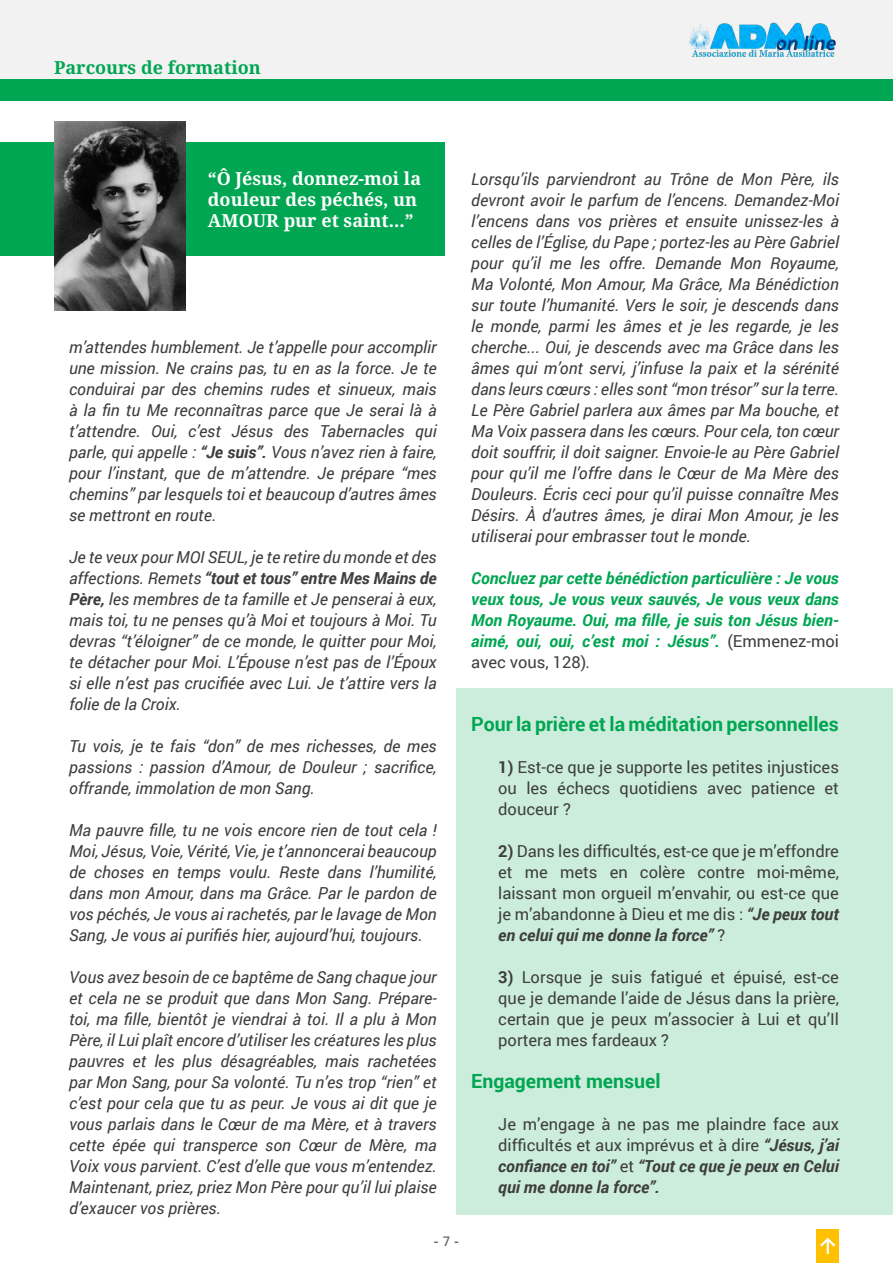
<style>
.page{position:relative;width:893px;height:1263px;background:#fff}
.page>*{position:absolute;margin:0;border:0;box-sizing:border-box;transform-origin:0 0}
.t1{font:700 19.5px "Roboto";color:#00a652}
.t2{font:700 18px/21px "Noto Serif";color:#fff}
.t3{font:700 18px "Noto Serif";color:#00a652}
.t4{font:italic 16.5px/21px "Roboto";color:#3e3e3f;text-align:justify}
.t5{font:16.5px/21px "Roboto";color:#3e3e3f;text-align:justify}
.t6{font:italic 700 16.5px/21px "Roboto";color:#00a652;text-align:justify}
.t7{font:italic 700 16.5px/21px "Roboto";color:#3e3e3f;text-align:justify}
.t8{font:700 13.5px "Segoe UI";color:#6d6e70}
.s1{font-weight:700}
.s2{font-weight:600}
.s3{font-weight:400;font-style:normal;color:#3e3e3f}
.s4{font-weight:400;color:#3e3e3f}
.s5{font-weight:700;font-style:italic}
.s6{font-weight:400;font-style:normal}
</style>
<div class="page">
<div style="left:0;top:0;width:893px;height:80px;background:#f2f2f2"></div>
<img style="left:689px;top:22px;width:147px;height:35px">
<div style="left:816px;top:1229px;width:23px;height:34px;background:#ffc000"></div>
<svg style="left:820px;top:1237px;width:16px;height:17px"></svg>
<div style="left:0;top:80px;width:893px;height:20px;background:#00a652"></div>
<div style="left:0;top:143px;width:445px;height:113px;background:#00a652"></div>
<img style="left:54px;top:122px;width:132px;height:189px">
<div style="left:456px;top:689px;width:437px;height:526px;background:#cceddc"></div>
<p class="t3" style="left:54px;top:54px;width:208px">Parcours de formation</p>
<p class="t2" style="left:208px;top:167px;width:215px">“Ô Jésus, donnez-moi la douleur des péchés, un<br>AMOUR pur et saint...”</p>
<p class="t4" style="left:69px;top:336px;width:369px">m’attendes humblement. Je t’appelle pour accomplir une mission. Ne crains pas, tu en as la force. Je te conduirai par des chemins rudes et sinueux, mais à la fin tu Me reconnaîtras parce que Je serai là à t’attendre. Oui, c’est Jésus des Tabernacles qui parle, qui appelle : <span class="s1">“Je suis”.</span> Vous n’avez rien à faire, pour l’instant, que de m’attendre. Je prépare “mes chemins” par lesquels toi et beaucoup d’autres âmes se mettront en route.</p>
<p class="t4" style="left:69px;top:546px;width:369px">Je te veux pour MOI SEUL, je te retire du monde et des affections. Remets <span class="s1">“tout et tous” entre Mes Mains de Père,</span> les membres de ta famille et Je penserai à eux, mais toi, tu ne penses qu’à Moi et toujours à Moi. Tu devras “t’éloigner” de ce monde, le quitter pour Moi, te détacher pour Moi. L’Épouse n’est pas de l’Époux si elle n’est pas crucifiée avec Lui. Je t’attire vers la folie de la Croix.</p>
<p class="t4" style="left:69px;top:735px;width:369px">Tu vois, je te fais “don” de mes richesses, de mes passions : passion d’Amour, de Douleur ; sacrifice, offrande, immolation de mon Sang.</p>
<p class="t4" style="left:69px;top:819px;width:369px">Ma pauvre fille, tu ne vois encore rien de tout cela !<br>Moi, Jésus, Voie, Vérité, Vie, je t’annoncerai beaucoup de choses en temps voulu. Reste dans l’humilité, dans mon Amour, dans ma Grâce. Par le pardon de vos péchés, Je vous ai rachetés, par le lavage de Mon Sang, Je vous ai purifiés hier, aujourd’hui, toujours.</p>
<p class="t4" style="left:69px;top:966px;width:369px">Vous avez besoin de ce baptême de Sang chaque jour et cela ne se produit que dans Mon Sang. Prépare&shy;toi, ma fille, bientôt je viendrai à toi. Il a plu à Mon Père, il Lui plaît encore d’utiliser les créatures les plus pauvres et les plus désagréables, mais rachetées par Mon Sang, pour Sa volonté. Tu n’es trop “rien” et c’est pour cela que tu as peur. Je vous ai dit que je vous parlais dans le Cœur de ma Mère, et à travers cette épée qui transperce son Cœur de Mère, ma Voix vous parvient. C’est d’elle que vous m’entendez.<br>Maintenant, priez, priez Mon Père pour qu’il lui plaise d’exaucer vos prières.</p>
<p class="t8" style="left:434px;top:1229px;width:27px">- <span class="s2">7</span> -</p>
<p class="t4" style="left:471px;top:168px;width:369px">Lorsqu’ils parviendront au Trône de Mon Père, ils devront avoir le parfum de l’encens. Demandez-Moi l’encens dans vos prières et ensuite unissez-les à celles de l’Église, du Pape ; portez-les au Père Gabriel pour qu’il me les offre. Demande Mon Royaume, Ma Volonté, Mon Amour, Ma Grâce, Ma Bénédiction sur toute l’humanité. Vers le soir, je descends dans le monde, parmi les âmes et je les regarde, je les cherche... Oui, je descends avec ma Grâce dans les âmes qui m’ont servi, j’infuse la paix et la sérénité dans leurs cœurs : elles sont “mon trésor” sur la terre.<br>Le Père Gabriel parlera aux âmes par Ma bouche, et Ma Voix passera dans les cœurs. Pour cela, ton cœur doit souffrir, il doit saigner. Envoie-le au Père Gabriel pour qu’il me l’offre dans le Cœur de Ma Mère des Douleurs. Écris ceci pour qu’il puisse connaître Mes Désirs. À d’autres âmes, je dirai Mon Amour, je les utiliserai pour embrasser tout le monde.</p>
<p class="t6" style="left:471px;top:567px;width:369px">Concluez par cette bénédiction particulière : Je vous veux tous, Je vous veux sauvés, Je vous veux dans Mon Royaume. Oui, ma fille, je suis ton Jésus bien&shy;aimé, oui, oui, c’est moi : Jésus”. <span class="s3">(Emmenez-moi avec vous, 128)</span><span class="s4">.</span></p>
<p class="t1" style="left:471px;top:710px;width:369px">Pour la prière et la méditation personnelles</p>
<p class="t5" style="left:498px;top:756px;width:342px"><span class="s1">1)</span> Est-ce que je supporte les petites injustices ou les échecs quotidiens avec patience et douceur ?</p>
<p class="t5" style="left:498px;top:840px;width:342px"><span class="s1">2)</span> Dans les difficultés, est-ce que je m’effondre et me mets en colère contre moi-même, laissant mon orgueil m’envahir, ou est-ce que je m’abandonne à Dieu et me dis : <span class="s5">“Je peux tout en celui qui me donne la force”</span> ?</p>
<p class="t5" style="left:498px;top:966px;width:342px"><span class="s1">3)</span> Lorsque je suis fatigué et épuisé, est-ce que je demande l’aide de Jésus dans la prière, certain que je peux m’associer à Lui et qu’Il portera mes fardeaux ?</p>
<p class="t1" style="left:471px;top:1067px;width:191px">Engagement mensuel</p>
<p class="t7" style="left:498px;top:1112px;width:342px"><span class="s6">Je m’engage à ne pas me plaindre face aux difficultés et aux imprévus et à dire</span> “Jésus, j’ai confiance en toi” <span class="s6">et</span> “Tout ce que je peux en Celui qui me donne la force”.</p>
</div>
